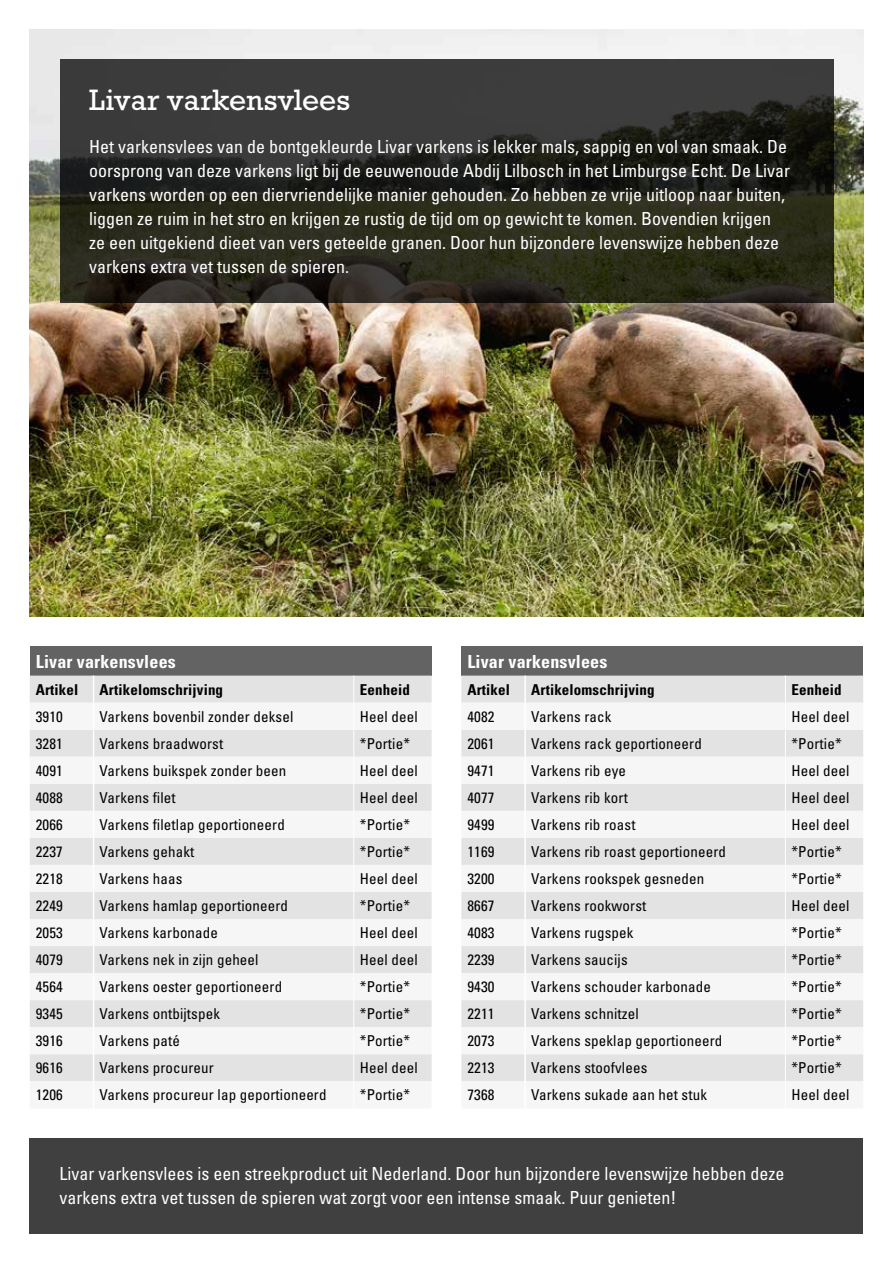
<style>
.page{position:relative;width:893px;height:1263px;background:#fff}
.page>*{position:absolute;margin:0;border:0;box-sizing:border-box;transform-origin:0 0}
.t1{font:30px "Rockwell Std";letter-spacing:.005em;color:#fff}
.t2{font:condensed 18px/24px "Univers LT Std";color:#fff}
.t3{font:700 condensed 18px "Univers LT Std";letter-spacing:.01em;color:#fff}
.t4{font:condensed 15px "Univers LT Std";letter-spacing:.01em;color:#000}
.t5{font:700 condensed 15px "Univers LT Std";letter-spacing:.01em;color:#000}
</style>
<div class="page">
<img style="left:30px;top:30px;width:833px;height:587px">
<div style="left:30px;top:1138px;width:833px;height:95px;background:#404040"></div>
<svg style="left:60px;top:60px;width:773px;height:243px;background:#2c2d25"></svg>
<div style="left:461px;top:646px;width:402px;height:30px;background:#646363"></div>
<div style="left:461px;top:676px;width:402px;height:27px;background:#e3e3e3"></div>
<svg style="left:461px;top:730px;width:402px;height:351px;fill:#e3e3e3"></svg>
<hr style="left:524px;top:676px;width:2px;height:27px;background:#fff">
<hr style="left:524px;top:730px;width:2px;height:27px;background:#fff">
<hr style="left:524px;top:757px;width:2px;height:27px;background:#fff">
<hr style="left:524px;top:784px;width:2px;height:27px;background:#fff">
<hr style="left:524px;top:811px;width:2px;height:27px;background:#fff">
<hr style="left:524px;top:838px;width:2px;height:27px;background:#fff">
<hr style="left:524px;top:865px;width:2px;height:27px;background:#fff">
<hr style="left:524px;top:892px;width:2px;height:27px;background:#fff">
<hr style="left:524px;top:919px;width:2px;height:27px;background:#fff">
<hr style="left:524px;top:946px;width:2px;height:27px;background:#fff">
<hr style="left:524px;top:973px;width:2px;height:27px;background:#fff">
<hr style="left:524px;top:1000px;width:2px;height:27px;background:#fff">
<hr style="left:524px;top:1027px;width:2px;height:27px;background:#fff">
<hr style="left:524px;top:1054px;width:2px;height:27px;background:#fff">
<svg style="left:785px;top:676px;width:1px;height:405px"></svg>
<div style="left:30px;top:646px;width:402px;height:30px;background:#646363"></div>
<div style="left:30px;top:676px;width:402px;height:27px;background:#e3e3e3"></div>
<svg style="left:30px;top:730px;width:402px;height:351px;fill:#e3e3e3"></svg>
<svg style="left:93px;top:676px;width:1px;height:405px"></svg>
<svg style="left:354px;top:676px;width:1px;height:405px"></svg>
<h1 class="t1" style="left:89px;top:82px;width:262px">Livar varkensvlees</h1>
<p class="t2" style="left:89px;top:134px;width:702px">Het varkensvlees van de bontgekleurde Livar varkens is lekker mals, sappig en vol van smaak. De oorsprong van deze varkens ligt bij de eeuwenoude Abdij Lilbosch in het Limburgse Echt. De Livar varkens worden op een diervriendelijke manier gehouden. Zo hebben ze vrije uitloop naar buiten, liggen ze ruim in het stro en krijgen ze rustig de tijd om op gewicht te komen. Bovendien krijgen ze een uitgekiend dieet van vers geteelde granen. Door hun bijzondere levenswijze hebben deze varkens extra vet tussen de spieren.</p>
<p class="t3" style="left:36px;top:650px;width:142px">Livar varkensvlees</p>
<p class="t5" style="left:36px;top:680px;width:44px">Artikel</p>
<p class="t5" style="left:100px;top:680px;width:125px">Artikelomschrijving</p>
<p class="t5" style="left:360px;top:680px;width:52px">Eenheid</p>
<p class="t4" style="left:36px;top:707px;width:29px">3910</p>
<p class="t4" style="left:100px;top:707px;width:195px">Varkens bovenbil zonder deksel</p>
<p class="t4" style="left:360px;top:707px;width:59px">Heel deel</p>
<p class="t4" style="left:36px;top:734px;width:29px">3281</p>
<p class="t4" style="left:100px;top:734px;width:125px">Varkens braadworst</p>
<p class="t4" style="left:360px;top:734px;width:52px">*Portie*</p>
<p class="t4" style="left:36px;top:761px;width:29px">4091</p>
<p class="t4" style="left:100px;top:761px;width:188px">Varkens buikspek zonder been</p>
<p class="t4" style="left:360px;top:761px;width:59px">Heel deel</p>
<p class="t4" style="left:36px;top:788px;width:29px">4088</p>
<p class="t4" style="left:100px;top:788px;width:78px">Varkens filet</p>
<p class="t4" style="left:360px;top:788px;width:59px">Heel deel</p>
<p class="t4" style="left:36px;top:815px;width:29px">2066</p>
<p class="t4" style="left:100px;top:815px;width:187px">Varkens filetlap geportioneerd</p>
<p class="t4" style="left:360px;top:815px;width:52px">*Portie*</p>
<p class="t4" style="left:36px;top:842px;width:29px">2237</p>
<p class="t4" style="left:100px;top:842px;width:96px">Varkens gehakt</p>
<p class="t4" style="left:360px;top:842px;width:52px">*Portie*</p>
<p class="t4" style="left:36px;top:869px;width:29px">2218</p>
<p class="t4" style="left:100px;top:869px;width:84px">Varkens haas</p>
<p class="t4" style="left:360px;top:869px;width:59px">Heel deel</p>
<p class="t4" style="left:36px;top:896px;width:29px">2249</p>
<p class="t4" style="left:100px;top:896px;width:190px">Varkens hamlap geportioneerd</p>
<p class="t4" style="left:360px;top:896px;width:52px">*Portie*</p>
<p class="t4" style="left:36px;top:923px;width:29px">2053</p>
<p class="t4" style="left:100px;top:923px;width:120px">Varkens karbonade</p>
<p class="t4" style="left:360px;top:923px;width:59px">Heel deel</p>
<p class="t4" style="left:36px;top:950px;width:29px">4079</p>
<p class="t4" style="left:100px;top:950px;width:160px">Varkens nek in zijn geheel</p>
<p class="t4" style="left:360px;top:950px;width:59px">Heel deel</p>
<p class="t4" style="left:36px;top:977px;width:29px">4564</p>
<p class="t4" style="left:100px;top:977px;width:184px">Varkens oester geportioneerd</p>
<p class="t4" style="left:360px;top:977px;width:52px">*Portie*</p>
<p class="t4" style="left:36px;top:1004px;width:29px">9345</p>
<p class="t4" style="left:100px;top:1004px;width:122px">Varkens ontbijtspek</p>
<p class="t4" style="left:360px;top:1004px;width:52px">*Portie*</p>
<p class="t4" style="left:36px;top:1031px;width:29px">3916</p>
<p class="t4" style="left:100px;top:1031px;width:82px">Varkens paté</p>
<p class="t4" style="left:360px;top:1031px;width:52px">*Portie*</p>
<p class="t4" style="left:36px;top:1058px;width:29px">9616</p>
<p class="t4" style="left:100px;top:1058px;width:116px">Varkens procureur</p>
<p class="t4" style="left:360px;top:1058px;width:59px">Heel deel</p>
<p class="t4" style="left:36px;top:1085px;width:29px">1206</p>
<p class="t4" style="left:100px;top:1085px;width:228px">Varkens procureur lap geportioneerd</p>
<p class="t4" style="left:360px;top:1085px;width:52px">*Portie*</p>
<p class="t3" style="left:467px;top:650px;width:142px">Livar varkensvlees</p>
<p class="t5" style="left:467px;top:680px;width:44px">Artikel</p>
<p class="t5" style="left:531px;top:680px;width:125px">Artikelomschrijving</p>
<p class="t5" style="left:791px;top:680px;width:52px">Eenheid</p>
<p class="t4" style="left:467px;top:707px;width:29px">4082</p>
<p class="t4" style="left:531px;top:707px;width:82px">Varkens rack</p>
<p class="t4" style="left:791px;top:707px;width:59px">Heel deel</p>
<p class="t4" style="left:467px;top:734px;width:29px">2061</p>
<p class="t4" style="left:531px;top:734px;width:172px">Varkens rack geportioneerd</p>
<p class="t4" style="left:791px;top:734px;width:52px">*Portie*</p>
<p class="t4" style="left:467px;top:761px;width:29px">9471</p>
<p class="t4" style="left:531px;top:761px;width:96px">Varkens rib eye</p>
<p class="t4" style="left:791px;top:761px;width:59px">Heel deel</p>
<p class="t4" style="left:467px;top:788px;width:29px">4077</p>
<p class="t4" style="left:531px;top:788px;width:98px">Varkens rib kort</p>
<p class="t4" style="left:791px;top:788px;width:59px">Heel deel</p>
<p class="t4" style="left:467px;top:815px;width:29px">9499</p>
<p class="t4" style="left:531px;top:815px;width:106px">Varkens rib roast</p>
<p class="t4" style="left:791px;top:815px;width:59px">Heel deel</p>
<p class="t4" style="left:467px;top:842px;width:29px">1169</p>
<p class="t4" style="left:531px;top:842px;width:196px">Varkens rib roast geportioneerd</p>
<p class="t4" style="left:791px;top:842px;width:52px">*Portie*</p>
<p class="t4" style="left:467px;top:869px;width:29px">3200</p>
<p class="t4" style="left:531px;top:869px;width:174px">Varkens rookspek gesneden</p>
<p class="t4" style="left:791px;top:869px;width:52px">*Portie*</p>
<p class="t4" style="left:467px;top:896px;width:29px">8667</p>
<p class="t4" style="left:531px;top:896px;width:117px">Varkens rookworst</p>
<p class="t4" style="left:791px;top:896px;width:59px">Heel deel</p>
<p class="t4" style="left:467px;top:923px;width:29px">4083</p>
<p class="t4" style="left:531px;top:923px;width:104px">Varkens rugspek</p>
<p class="t4" style="left:791px;top:923px;width:52px">*Portie*</p>
<p class="t4" style="left:467px;top:950px;width:29px">2239</p>
<p class="t4" style="left:531px;top:950px;width:98px">Varkens saucijs</p>
<p class="t4" style="left:791px;top:950px;width:52px">*Portie*</p>
<p class="t4" style="left:467px;top:977px;width:29px">9430</p>
<p class="t4" style="left:531px;top:977px;width:181px">Varkens schouder karbonade</p>
<p class="t4" style="left:791px;top:977px;width:52px">*Portie*</p>
<p class="t4" style="left:467px;top:1004px;width:29px">2211</p>
<p class="t4" style="left:531px;top:1004px;width:109px">Varkens schnitzel</p>
<p class="t4" style="left:791px;top:1004px;width:52px">*Portie*</p>
<p class="t4" style="left:467px;top:1031px;width:29px">2073</p>
<p class="t4" style="left:531px;top:1031px;width:193px">Varkens speklap geportioneerd</p>
<p class="t4" style="left:791px;top:1031px;width:52px">*Portie*</p>
<p class="t4" style="left:467px;top:1058px;width:29px">2213</p>
<p class="t4" style="left:531px;top:1058px;width:118px">Varkens stoofvlees</p>
<p class="t4" style="left:791px;top:1058px;width:52px">*Portie*</p>
<p class="t4" style="left:467px;top:1085px;width:29px">7368</p>
<p class="t4" style="left:531px;top:1085px;width:177px">Varkens sukade aan het stuk</p>
<p class="t4" style="left:791px;top:1085px;width:59px">Heel deel</p>
<p class="t2" style="left:60px;top:1161px;width:726px">Livar varkensvlees is een streekproduct uit Nederland. Door hun bijzondere levenswijze hebben deze varkens extra vet tussen de spieren wat zorgt voor een intense smaak. Puur genieten!</p>
</div>
